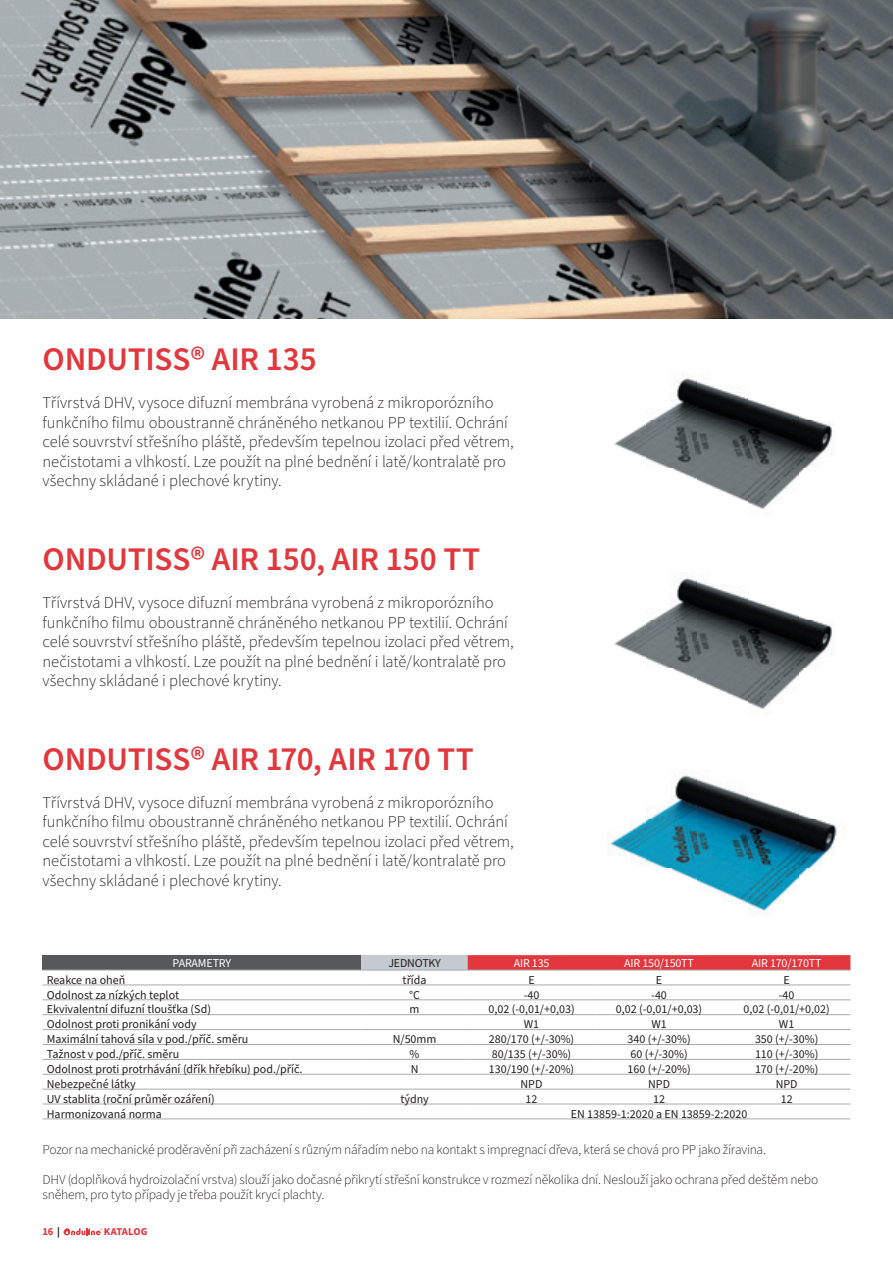
<style>
.page{position:relative;width:893px;height:1263px;background:#fff}
.page>*{position:absolute;margin:0;border:0;box-sizing:border-box;transform-origin:0 0}
.t1{font:600 33px "Source Sans Pro";letter-spacing:-.005em;color:#e1373d}
.t2{font:300 16.5px/19.5px "Source Sans Pro";letter-spacing:-.005em;color:#231f20}
.t3{font:300 13.5px/15px "Source Sans Pro";letter-spacing:-.015em;color:#231f20}
.t4{font:12px "Source Sans Pro";color:#231f20}
.t5{font:12px "Source Sans Pro";letter-spacing:-.015em;color:#fff}
.t6{font:700 10.5px "Source Sans Pro";letter-spacing:-.01em;color:#e1373d}
.s1{color:#231f20}
</style>
<div class="page">
<svg style="left:64px;top:1228px;width:38px;height:7px"></svg>
<img style="left:0;top:0;width:893px;height:319px">
<img style="left:614px;top:377px;width:219px;height:137px">
<img style="left:614px;top:577px;width:219px;height:137px">
<img style="left:607px;top:775px;width:232px;height:138px">
<div style="left:43px;top:955px;width:318px;height:15px;background:#57585a"></div>
<div style="left:361px;top:955px;width:107px;height:15px;background:#c4cacf"></div>
<svg style="left:468px;top:955px;width:382px;height:15px;background:#df3c42"></svg>
<hr style="left:43px;top:970px;width:318px;height:1px;background:#a8a9ad">
<hr style="left:361px;top:970px;width:107px;height:1px;background:#a8a9ad">
<hr style="left:468px;top:970px;width:127px;height:1px;background:#a8a9ad">
<hr style="left:595px;top:970px;width:128px;height:1px;background:#a8a9ad">
<hr style="left:723px;top:970px;width:127px;height:1px;background:#a8a9ad">
<hr style="left:43px;top:985px;width:318px;height:1px;background:#a8a9ad">
<hr style="left:361px;top:985px;width:107px;height:1px;background:#a8a9ad">
<hr style="left:468px;top:985px;width:127px;height:1px;background:#a8a9ad">
<hr style="left:595px;top:985px;width:128px;height:1px;background:#a8a9ad">
<hr style="left:723px;top:985px;width:127px;height:1px;background:#a8a9ad">
<hr style="left:43px;top:999px;width:318px;height:1px;background:#a8a9ad">
<hr style="left:361px;top:999px;width:107px;height:1px;background:#a8a9ad">
<hr style="left:468px;top:999px;width:127px;height:1px;background:#a8a9ad">
<hr style="left:595px;top:999px;width:128px;height:1px;background:#a8a9ad">
<hr style="left:723px;top:999px;width:127px;height:1px;background:#a8a9ad">
<hr style="left:43px;top:1014px;width:318px;height:1px;background:#a8a9ad">
<hr style="left:361px;top:1014px;width:107px;height:1px;background:#a8a9ad">
<hr style="left:468px;top:1014px;width:127px;height:1px;background:#a8a9ad">
<hr style="left:595px;top:1014px;width:128px;height:1px;background:#a8a9ad">
<hr style="left:723px;top:1014px;width:127px;height:1px;background:#a8a9ad">
<hr style="left:43px;top:1029px;width:318px;height:1px;background:#a8a9ad">
<hr style="left:361px;top:1029px;width:107px;height:1px;background:#a8a9ad">
<hr style="left:468px;top:1029px;width:127px;height:1px;background:#a8a9ad">
<hr style="left:595px;top:1029px;width:128px;height:1px;background:#a8a9ad">
<hr style="left:723px;top:1029px;width:127px;height:1px;background:#a8a9ad">
<hr style="left:43px;top:1044px;width:318px;height:1px;background:#a8a9ad">
<hr style="left:361px;top:1044px;width:107px;height:1px;background:#a8a9ad">
<hr style="left:468px;top:1044px;width:127px;height:1px;background:#a8a9ad">
<hr style="left:595px;top:1044px;width:128px;height:1px;background:#a8a9ad">
<hr style="left:723px;top:1044px;width:127px;height:1px;background:#a8a9ad">
<hr style="left:43px;top:1059px;width:318px;height:1px;background:#a8a9ad">
<hr style="left:361px;top:1059px;width:107px;height:1px;background:#a8a9ad">
<hr style="left:468px;top:1059px;width:127px;height:1px;background:#a8a9ad">
<hr style="left:595px;top:1059px;width:128px;height:1px;background:#a8a9ad">
<hr style="left:723px;top:1059px;width:127px;height:1px;background:#a8a9ad">
<hr style="left:43px;top:1074px;width:318px;height:1px;background:#a8a9ad">
<hr style="left:361px;top:1074px;width:107px;height:1px;background:#a8a9ad">
<hr style="left:468px;top:1074px;width:127px;height:1px;background:#a8a9ad">
<hr style="left:595px;top:1074px;width:128px;height:1px;background:#a8a9ad">
<hr style="left:723px;top:1074px;width:127px;height:1px;background:#a8a9ad">
<hr style="left:43px;top:1089px;width:318px;height:1px;background:#a8a9ad">
<hr style="left:361px;top:1089px;width:107px;height:1px;background:#a8a9ad">
<hr style="left:468px;top:1089px;width:127px;height:1px;background:#a8a9ad">
<hr style="left:595px;top:1089px;width:128px;height:1px;background:#a8a9ad">
<hr style="left:723px;top:1089px;width:127px;height:1px;background:#a8a9ad">
<hr style="left:43px;top:1104px;width:318px;height:1px;background:#a8a9ad">
<hr style="left:361px;top:1104px;width:107px;height:1px;background:#a8a9ad">
<hr style="left:468px;top:1104px;width:127px;height:1px;background:#a8a9ad">
<hr style="left:595px;top:1104px;width:128px;height:1px;background:#a8a9ad">
<hr style="left:723px;top:1104px;width:127px;height:1px;background:#a8a9ad">
<hr style="left:43px;top:1118px;width:318px;height:1px;background:#a8a9ad">
<hr style="left:361px;top:1118px;width:107px;height:1px;background:#a8a9ad">
<hr style="left:468px;top:1118px;width:127px;height:1px;background:#a8a9ad">
<hr style="left:595px;top:1118px;width:128px;height:1px;background:#a8a9ad">
<hr style="left:723px;top:1118px;width:127px;height:1px;background:#a8a9ad">
<h1 class="t1" style="left:43px;top:337px;width:276px">ONDUTISS® AIR 135</h1>
<p class="t2" style="left:43px;top:393px;width:473px">Třívrstvá DHV, vysoce difuzní membrána vyrobená z mikroporózního funkčního filmu oboustranně chráněného netkanou PP textilií. Ochrání celé souvrství střešního pláště, především tepelnou izolaci před větrem, nečistotami a vlhkostí. Lze použít na plné bednění i latě/kontralatě pro všechny skládané i plechové krytiny.</p>
<h1 class="t1" style="left:43px;top:537px;width:439px">ONDUTISS® AIR 150, AIR 150 TT</h1>
<p class="t2" style="left:43px;top:593px;width:473px">Třívrstvá DHV, vysoce difuzní membrána vyrobená z mikroporózního funkčního filmu oboustranně chráněného netkanou PP textilií. Ochrání celé souvrství střešního pláště, především tepelnou izolaci před větrem, nečistotami a vlhkostí. Lze použít na plné bednění i latě/kontralatě pro všechny skládané i plechové krytiny.</p>
<h1 class="t1" style="left:43px;top:737px;width:433px">ONDUTISS® AIR 170, AIR 170 TT</h1>
<p class="t2" style="left:43px;top:793px;width:473px">Třívrstvá DHV, vysoce difuzní membrána vyrobená z mikroporózního funkčního filmu oboustranně chráněného netkanou PP textilií. Ochrání celé souvrství střešního pláště, především tepelnou izolaci před větrem, nečistotami a vlhkostí. Lze použít na plné bednění i latě/kontralatě pro všechny skládané i plechové krytiny.</p>
<p class="t5" style="left:173px;top:955px;width:60px">PARAMETRY</p>
<p class="t4" style="left:388px;top:955px;width:54px">JEDNOTKY</p>
<p class="t5" style="left:514px;top:955px;width:37px">AIR 135</p>
<p class="t5" style="left:624px;top:955px;width:71px">AIR 150/150TT</p>
<p class="t5" style="left:752px;top:955px;width:71px">AIR 170/170TT</p>
<p class="t4" style="left:47px;top:972px;width:80px">Reakce na oheň</p>
<p class="t4" style="left:403px;top:972px;width:25px">třída</p>
<p class="t4" style="left:528px;top:972px;width:8px">E</p>
<p class="t4" style="left:656px;top:972px;width:8px">E</p>
<p class="t4" style="left:783px;top:972px;width:8px">E</p>
<p class="t4" style="left:47px;top:986px;width:134px">Odolnost za nízkých teplot</p>
<p class="t4" style="left:409px;top:986px;width:12px">°C</p>
<p class="t4" style="left:524px;top:986px;width:17px">-40</p>
<p class="t4" style="left:651px;top:986px;width:17px">-40</p>
<p class="t4" style="left:779px;top:986px;width:17px">-40</p>
<p class="t4" style="left:47px;top:1001px;width:166px">Ekvivalentní difuzní tloušťka (Sd)</p>
<p class="t4" style="left:410px;top:1001px;width:11px">m</p>
<p class="t4" style="left:488px;top:1001px;width:88px">0,02 (-0,01/+0,03)</p>
<p class="t4" style="left:616px;top:1001px;width:88px">0,02 (-0,01/+0,03)</p>
<p class="t4" style="left:743px;top:1001px;width:88px">0,02 (-0,01/+0,02)</p>
<p class="t4" style="left:47px;top:1016px;width:151px">Odolnost proti pronikání vody</p>
<p class="t4" style="left:524px;top:1016px;width:17px">W1</p>
<p class="t4" style="left:651px;top:1016px;width:17px">W1</p>
<p class="t4" style="left:779px;top:1016px;width:17px">W1</p>
<p class="t4" style="left:47px;top:1031px;width:203px">Maximální tahová síla v pod./příč. směru</p>
<p class="t4" style="left:393px;top:1031px;width:45px">N/50mm</p>
<p class="t4" style="left:489px;top:1031px;width:87px">280/170 (+/-30%)</p>
<p class="t4" style="left:627px;top:1031px;width:65px">340 (+/-30%)</p>
<p class="t4" style="left:755px;top:1031px;width:65px">350 (+/-30%)</p>
<p class="t4" style="left:47px;top:1046px;width:134px">Tažnost v pod./příč. směru</p>
<p class="t4" style="left:410px;top:1046px;width:11px">%</p>
<p class="t4" style="left:492px;top:1046px;width:81px">80/135 (+/-30%)</p>
<p class="t4" style="left:630px;top:1046px;width:59px">60 (+/-30%)</p>
<p class="t4" style="left:755px;top:1046px;width:65px">110 (+/-30%)</p>
<p class="t4" style="left:47px;top:1061px;width:257px">Odolnost proti protrhávání (dřík hřebíku) pod./příč.</p>
<p class="t4" style="left:411px;top:1061px;width:9px">N</p>
<p class="t4" style="left:489px;top:1061px;width:87px">130/190 (+/-20%)</p>
<p class="t4" style="left:627px;top:1061px;width:65px">160 (+/-20%)</p>
<p class="t4" style="left:755px;top:1061px;width:65px">170 (+/-20%)</p>
<p class="t4" style="left:47px;top:1076px;width:90px">Nebezpečné látky</p>
<p class="t4" style="left:521px;top:1076px;width:23px">NPD</p>
<p class="t4" style="left:648px;top:1076px;width:23px">NPD</p>
<p class="t4" style="left:776px;top:1076px;width:23px">NPD</p>
<p class="t4" style="left:47px;top:1091px;width:169px">UV stablita (roční průměr ozáření)</p>
<p class="t4" style="left:400px;top:1091px;width:30px">týdny</p>
<p class="t4" style="left:526px;top:1091px;width:13px">12</p>
<p class="t4" style="left:653px;top:1091px;width:13px">12</p>
<p class="t4" style="left:781px;top:1091px;width:13px">12</p>
<p class="t4" style="left:47px;top:1105px;width:117px">Harmonizovaná norma</p>
<p class="t4" style="left:571px;top:1105px;width:178px">EN 13859-1:2020 a EN 13859-2:2020</p>
<p class="t3" style="left:43px;top:1143px;width:725px">Pozor na mechanické proděravění při zacházení s různým nářadím nebo na kontakt s impregnací dřeva, která se chová pro PP jako žíravina.</p>
<p class="t3" style="left:43px;top:1173px;width:777px">DHV (doplňková hydroizolační vrstva) slouží jako dočasné přikrytí střešní konstrukce v rozmezí několika dní. Neslouží jako ochrana před deštěm nebo sněhem, pro tyto případy je třeba použít krycí plachty.</p>
<p class="t6" style="left:43px;top:1225px;width:19px">16 <span class="s1">|</span></p>
<p class="t6" style="left:104px;top:1225px;width:45px">KATALOG</p>
</div>
